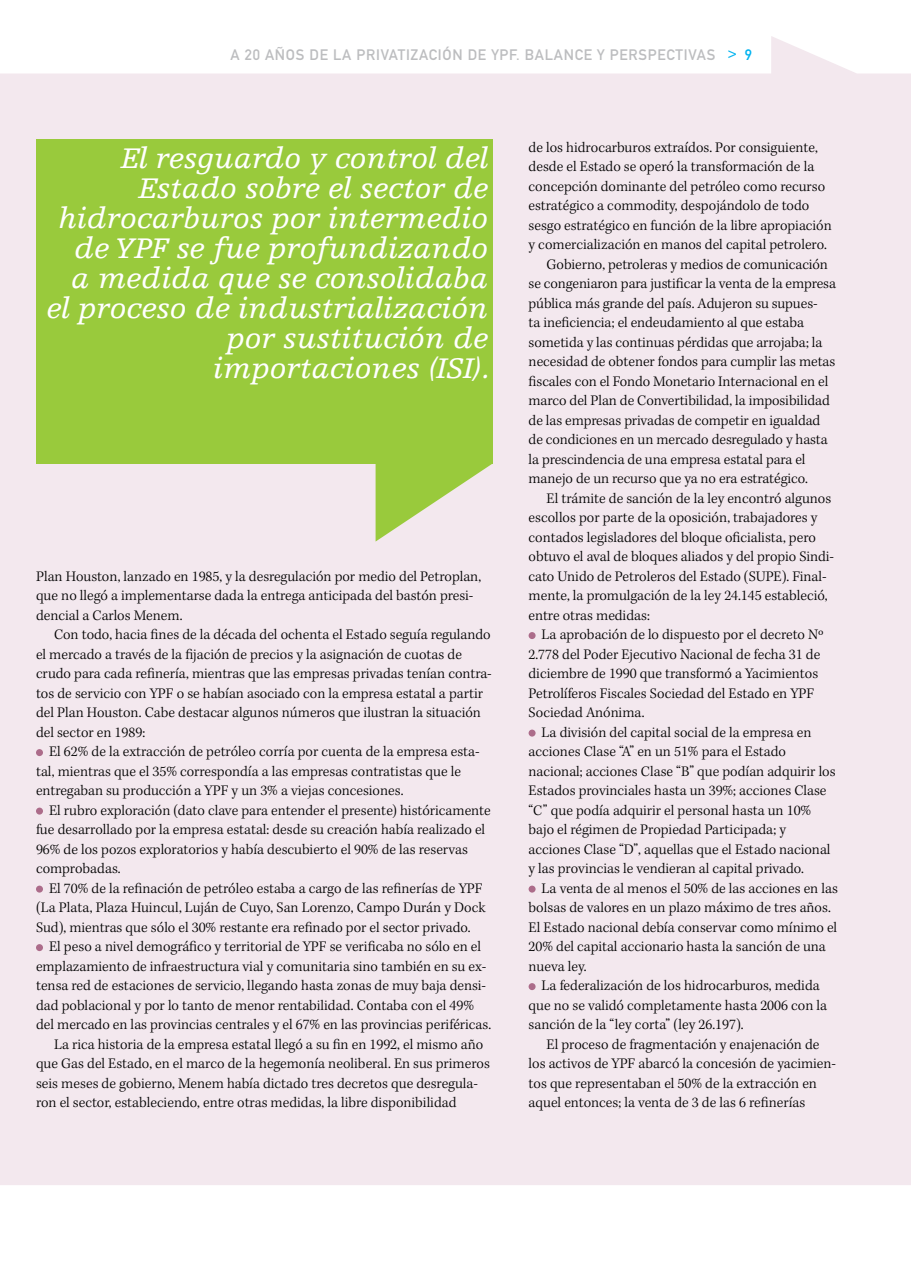
<style>
.page{position:relative;width:911px;height:1263px;background:#fff}
.page>*{position:absolute;margin:0;border:0;box-sizing:border-box;transform-origin:0 0}
.t1{font:italic 30px/30px "Egyptienne F";color:#fff;text-align:right}
.t2{font:300 15px/19.5px "Kepler Std";color:#000}
.t3{font:15px "DIN Mittelschrift";letter-spacing:.05em;color:#bcbdbf}
.s1{color:#00b3f0}
</style>
<div class="page">
<div style="left:0;top:36px;width:911px;height:1149px;background:#f3e8ee"></div>
<div style="left:36px;top:140px;width:457px;height:324px;background:#99ca3c"></div>
<svg style="left:376px;top:464px;width:117px;height:78px;background:#c6d996"></svg>
<div style="left:529px;top:632px;width:7px;height:7px;background:#ac6c8a;border-radius:50%"></div>
<div style="left:529px;top:730px;width:7px;height:6px;background:#ac6c8a;border-radius:50%"></div>
<div style="left:529px;top:886px;width:7px;height:7px;background:#ac6c8a;border-radius:50%"></div>
<div style="left:529px;top:983px;width:7px;height:7px;background:#ac6c8a;border-radius:50%"></div>
<div style="left:36px;top:749px;width:7px;height:7px;background:#ac6c8a;border-radius:50%"></div>
<div style="left:36px;top:808px;width:7px;height:6px;background:#ac6c8a;border-radius:50%"></div>
<div style="left:36px;top:886px;width:7px;height:7px;background:#ac6c8a;border-radius:50%"></div>
<div style="left:36px;top:944px;width:7px;height:7px;background:#ac6c8a;border-radius:50%"></div>
<p class="t3" style="left:230px;top:46px;width:508px">A 20 AÑOS DE LA PRIVATIZACIÓN DE YPF. BALANCE Y PERSPECTIVAS <span class="s1">&gt;</span></p>
<h1 class="t1" style="left:46px;top:144px;width:445px">El resguardo y control del<br>Estado sobre el sector de hidrocarburos por intermedio de YPF se fue profundizando<br>a medida que se consolidaba el proceso de industrialización por sustitución de importaciones (ISI).</h1>
<p class="t2" style="left:36px;top:567px;width:447px">Plan Houston, lanzado en 1985, y la desregulación por medio del Petroplan, que no llegó a implementarse dada la entrega anticipada del bastón presi&shy;dencial a Carlos Menem.</p>
<p class="t2" style="left:36px;top:625px;width:457px;text-indent:18px">Con todo, hacia fines de la década del ochenta el Estado seguía regulando el mercado a través de la fijación de precios y la asignación de cuotas de crudo para cada refinería, mientras que las empresas privadas tenían contra&shy;tos de servicio con YPF o se habían asociado con la empresa estatal a partir del Plan Houston. Cabe destacar algunos números que ilustran la situación del sector en 1989:</p>
<p class="t2" style="left:36px;top:742px;width:445px;text-indent:13px">El 62% de la extracción de petróleo corría por cuenta de la empresa esta&shy;tal, mientras que el 35% correspondía a las empresas contratistas que le entregaban su producción a YPF y un 3% a viejas concesiones.</p>
<p class="t2" style="left:36px;top:801px;width:456px;text-indent:13px">El rubro exploración (dato clave para entender el presente) históricamente fue desarrollado por la empresa estatal: desde su creación había realizado el 96% de los pozos exploratorios y había descubierto el 90% de las reservas comprobadas.</p>
<p class="t2" style="left:49px;top:879px;width:435px">El 70% de la refinación de petróleo estaba a cargo de las refinerías de YPF</p>
<p class="t2" style="left:36px;top:898px;width:451px">(La Plata, Plaza Huincul, Luján de Cuyo, San Lorenzo, Campo Durán y Dock</p>
<p class="t2" style="left:36px;top:918px;width:436px">Sud), mientras que sólo el 30% restante era refinado por el sector privado.</p>
<p class="t2" style="left:49px;top:937px;width:433px">El peso a nivel demográfico y territorial de YPF se verificaba no sólo en el</p>
<p class="t2" style="left:36px;top:957px;width:452px">emplazamiento de infraestructura vial y comunitaria sino también en su ex-</p>
<p class="t2" style="left:36px;top:976px;width:452px">tensa red de estaciones de servicio, llegando hasta zonas de muy baja densi-</p>
<p class="t2" style="left:36px;top:996px;width:439px">dad poblacional y por lo tanto de menor rentabilidad. Contaba con el 49%</p>
<p class="t2" style="left:36px;top:1015px;width:457px">del mercado en las provincias centrales y el 67% en las provincias periféricas.</p>
<p class="t2" style="left:54px;top:1035px;width:431px">La rica historia de la empresa estatal llegó a su fin en 1992, el mismo año</p>
<p class="t2" style="left:36px;top:1054px;width:455px">que Gas del Estado, en el marco de la hegemonía neoliberal. En sus primeros</p>
<p class="t2" style="left:36px;top:1074px;width:443px">seis meses de gobierno, Menem había dictado tres decretos que desregula-</p>
<p class="t2" style="left:36px;top:1093px;width:422px">ron el sector, estableciendo, entre otras medidas, la libre disponibilidad</p>
<p class="t2" style="left:529px;top:138px;width:291px">de los hidrocarburos extraídos. Por consiguiente,</p>
<p class="t2" style="left:529px;top:157px;width:287px">desde el Estado se operó la transformación de la</p>
<p class="t2" style="left:529px;top:177px;width:298px">concepción dominante del petróleo como recurso</p>
<p class="t2" style="left:529px;top:196px;width:282px">estratégico a commodity, despojándolo de todo</p>
<p class="t2" style="left:529px;top:216px;width:305px">sesgo estratégico en función de la libre apropiación</p>
<p class="t2" style="left:529px;top:235px;width:300px">y comercialización en manos del capital petrolero.</p>
<p class="t2" style="left:547px;top:255px;width:283px">Gobierno, petroleras y medios de comunicación</p>
<p class="t2" style="left:529px;top:274px;width:309px">se congeniaron para justificar la venta de la empresa</p>
<p class="t2" style="left:529px;top:294px;width:291px">pública más grande del país. Adujeron su supues-</p>
<p class="t2" style="left:529px;top:313px;width:277px">ta ineficiencia; el endeudamiento al que estaba</p>
<p class="t2" style="left:529px;top:333px;width:295px">sometida y las continuas pérdidas que arrojaba; la</p>
<p class="t2" style="left:529px;top:352px;width:308px">necesidad de obtener fondos para cumplir las metas</p>
<p class="t2" style="left:529px;top:372px;width:301px">fiscales con el Fondo Monetario Internacional en el</p>
<p class="t2" style="left:529px;top:391px;width:303px">marco del Plan de Convertibilidad, la imposibilidad</p>
<p class="t2" style="left:529px;top:411px;width:293px">de las empresas privadas de competir en igualdad</p>
<p class="t2" style="left:529px;top:430px;width:301px">de condiciones en un mercado desregulado y hasta</p>
<p class="t2" style="left:529px;top:450px;width:278px">la prescindencia de una empresa estatal para el</p>
<p class="t2" style="left:529px;top:469px;width:281px">manejo de un recurso que ya no era estratégico.</p>
<p class="t2" style="left:547px;top:489px;width:286px">El trámite de sanción de la ley encontró algunos</p>
<p class="t2" style="left:529px;top:508px;width:290px">escollos por parte de la oposición, trabajadores y</p>
<p class="t2" style="left:529px;top:528px;width:289px">contados legisladores del bloque oficialista, pero</p>
<p class="t2" style="left:529px;top:547px;width:307px">obtuvo el aval de bloques aliados y del propio Sindi-</p>
<p class="t2" style="left:529px;top:567px;width:300px">cato Unido de Petroleros del Estado (SUPE). Final-</p>
<p class="t2" style="left:529px;top:586px;width:300px">mente, la promulgación de la ley 24.145 estableció,</p>
<p class="t2" style="left:529px;top:606px;width:123px">entre otras medidas:</p>
<p class="t2" style="left:542px;top:625px;width:284px">La aprobación de lo dispuesto por el decreto Nº</p>
<p class="t2" style="left:529px;top:645px;width:293px">2.778 del Poder Ejecutivo Nacional de fecha 31 de</p>
<p class="t2" style="left:529px;top:664px;width:291px">diciembre de 1990 que transformó a Yacimientos</p>
<p class="t2" style="left:529px;top:684px;width:287px">Petrolíferos Fiscales Sociedad del Estado en YPF</p>
<p class="t2" style="left:529px;top:703px;width:117px">Sociedad Anónima.</p>
<p class="t2" style="left:542px;top:723px;width:271px">La división del capital social de la empresa en</p>
<p class="t2" style="left:529px;top:742px;width:259px">acciones Clase “A” en un 51% para el Estado</p>
<p class="t2" style="left:529px;top:762px;width:309px">nacional; acciones Clase “B” que podían adquirir los</p>
<p class="t2" style="left:529px;top:781px;width:299px">Estados provinciales hasta un 39%; acciones Clase</p>
<p class="t2" style="left:529px;top:801px;width:284px">“C” que podía adquirir el personal hasta un 10%</p>
<p class="t2" style="left:529px;top:820px;width:259px">bajo el régimen de Propiedad Participada; y</p>
<p class="t2" style="left:529px;top:840px;width:303px">acciones Clase “D”, aquellas que el Estado nacional</p>
<p class="t2" style="left:529px;top:859px;width:277px">y las provincias le vendieran al capital privado.</p>
<p class="t2" style="left:542px;top:879px;width:298px">La venta de al menos el 50% de las acciones en las</p>
<p class="t2" style="left:529px;top:898px;width:304px">bolsas de valores en un plazo máximo de tres años.</p>
<p class="t2" style="left:529px;top:918px;width:310px">El Estado nacional debía conservar como mínimo el</p>
<p class="t2" style="left:529px;top:937px;width:299px">20% del capital accionario hasta la sanción de una</p>
<p class="t2" style="left:529px;top:957px;width:60px">nueva ley.</p>
<p class="t2" style="left:542px;top:976px;width:280px">La federalización de los hidrocarburos, medida</p>
<p class="t2" style="left:529px;top:996px;width:300px">que no se validó completamente hasta 2006 con la</p>
<p class="t2" style="left:529px;top:1015px;width:217px">sanción de la “ley corta” (ley 26.197).</p>
<p class="t2" style="left:547px;top:1035px;width:274px">El proceso de fragmentación y enajenación de</p>
<p class="t2" style="left:529px;top:1054px;width:309px">los activos de YPF abarcó la concesión de yacimien-</p>
<p class="t2" style="left:529px;top:1074px;width:290px">tos que representaban el 50% de la extracción en</p>
<p class="t2" style="left:529px;top:1093px;width:278px">aquel entonces; la venta de 3 de las 6 refinerías</p>
</div>
